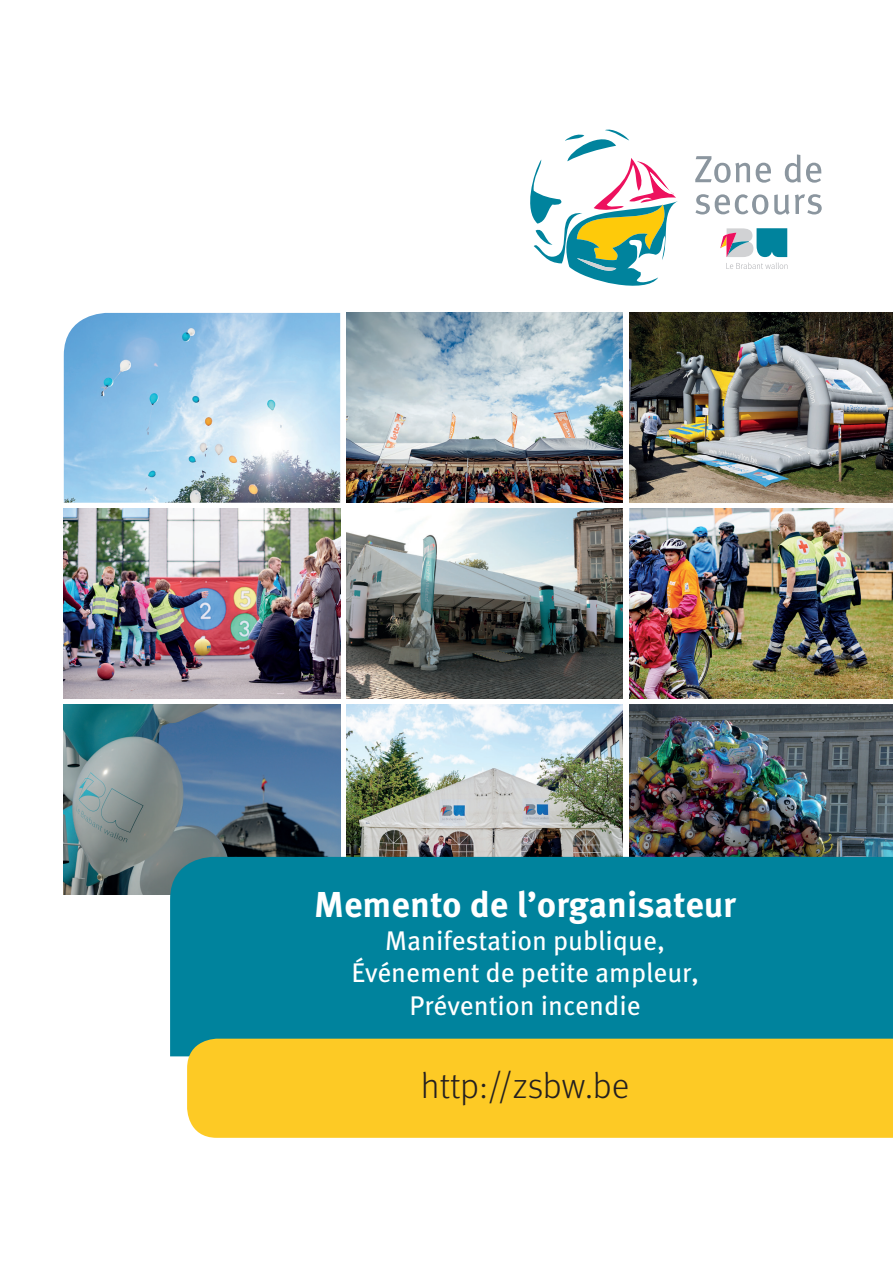
<style>
.page{position:relative;width:893px;height:1263px;background:#fff}
.page>*{position:absolute;margin:0;border:0;box-sizing:border-box;transform-origin:0 0}
.t1{font:700 36px "Meta OT";color:#fff}
.t2{font:300 36px "Meta OT";letter-spacing:-.005em;color:#231f20}
.t3{font:27px/32.4px "Meta OT";color:#fff;text-align:center}
</style>
<div class="page">
<img style="left:64px;top:313px;width:276px;height:190px">
<img style="left:64px;top:509px;width:276px;height:190px">
<img style="left:64px;top:705px;width:276px;height:190px">
<img style="left:347px;top:313px;width:276px;height:190px">
<img style="left:347px;top:509px;width:276px;height:190px">
<img style="left:347px;top:705px;width:276px;height:152px">
<img style="left:629px;top:313px;width:264px;height:190px">
<img style="left:629px;top:509px;width:264px;height:190px">
<img style="left:629px;top:705px;width:264px;height:152px">
<div style="left:170px;top:857px;width:723px;height:199px;background:#00839d"></div>
<div style="left:187px;top:1039px;width:706px;height:99px;background:#fdca25"></div>
<svg style="left:695px;top:156px;width:55px;height:27px"></svg>
<svg style="left:756px;top:163px;width:15px;height:20px"></svg>
<svg style="left:785px;top:154px;width:36px;height:29px"></svg>
<svg style="left:695px;top:194px;width:73px;height:20px"></svg>
<svg style="left:774px;top:194px;width:48px;height:21px"></svg>
<svg style="left:720px;top:228px;width:67px;height:29px;background:#79a7b7"></svg>
<svg style="left:726px;top:263px;width:61px;height:6px"></svg>
<svg style="left:530px;top:129px;width:148px;height:157px"></svg>
<h1 class="t1" style="left:314px;top:882px;width:423px">Memento de l’organisateur</h1>
<p class="t3" style="left:351px;top:924px;width:349px">Manifestation publique,<br>Événement de petite ampleur,<br>Prévention incendie</p>
<h1 class="t2" style="left:421px;top:1065px;width:210px">http://zsbw.be</h1>
</div>
